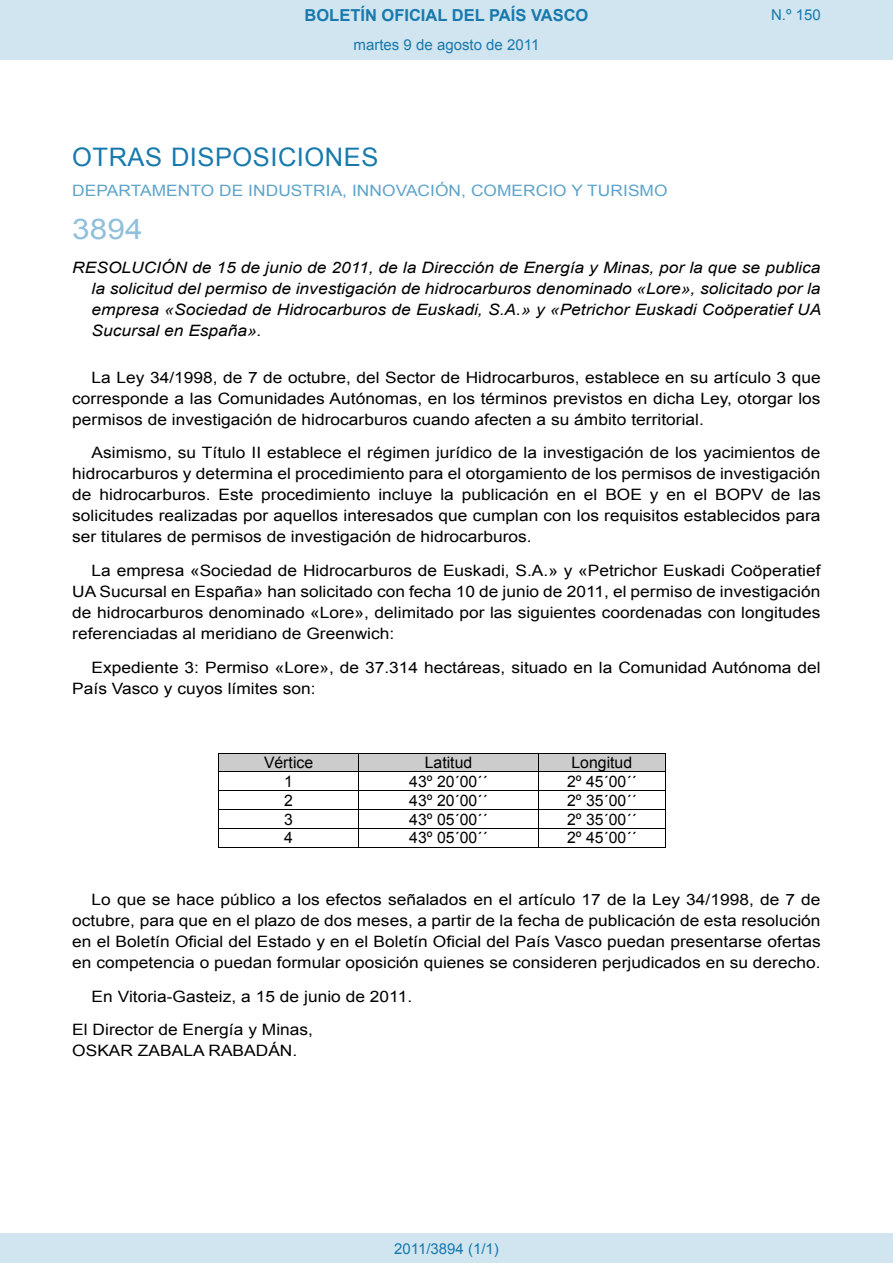
<style>
.page{position:relative;width:893px;height:1263px;background:#fff}
.page>*{position:absolute;margin:0;border:0;box-sizing:border-box;transform-origin:0 0}
.BOPVOrden{font:28.5px "Arial";color:#90c0db;scale:1.11 1}
.BOPVSeccion{font:25.5px "Arial";letter-spacing:.02em;color:#1879ad}
.t1{font:700 16.5px "Arial";color:#1879ad}
.t2{font:15.75px "Arial";color:#000}
.BOPVDetalle{font:15.6px/21px "Arial";color:#000;text-align:justify;scale:1.11 1}
.BOPVTitulo{font:italic 15.6px/21px "Arial";color:#000;text-align:justify;scale:1.11 1}
.BOPVOrganismo{font:15.6px "Arial";letter-spacing:.005em;color:#5ea4ca;scale:1.11 1}
.BOPVFirmaLugFec{font:15.6px "Arial";color:#000;scale:1.11 1}
.BOPVFirmaPuesto{font:15.6px "Arial";color:#000;scale:1.11 1}
.BOPVFirmaNombre{font:15.6px "Arial";color:#000;scale:1.11 1}
.Paginacion_Centro{font:15px "Arial";color:#1879ad}
</style>
<div class="page">
<div style="left:0;top:0;width:893px;height:60px;background:#d0e5f0"></div>
<div style="left:0;top:1233px;width:893px;height:30px;background:#d0e5f0"></div>
<svg style="left:218px;top:753px;width:448px;height:95px"></svg>
<p class="t1" style="left:305px;top:4px;width:285px">BOLETÍN OFICIAL DEL PAÍS VASCO</p>
<p class="Paginacion_Centro" style="left:354px;top:35px;width:187px">martes 9 de agosto de 2011</p>
<p class="Paginacion_Centro" style="left:771px;top:5px;width:51px">N.º 150</p>
<p class="BOPVSeccion" style="left:72px;top:141px;width:308px">OTRAS DISPOSICIONES</p>
<p class="BOPVOrganismo" style="left:72px;top:181px;width:538px">DEPARTAMENTO DE INDUSTRIA, INNOVACIÓN, COMERCIO Y TURISMO</p>
<p class="BOPVOrden" style="left:72px;top:211px;width:65px">3894</p>
<p class="BOPVTitulo" style="left:92px;top:257px;width:659px;text-indent:-19px">RESOLUCIÓN de 15 de junio de 2011, de la Dirección de Energía y Minas, por la que se publica la solicitud del permiso de investigación de hidrocarburos denominado «Lore», solicitado por la empresa «Sociedad de Hidrocarburos de Euskadi, S.A.» y «Petrichor Euskadi Coöperatief UA Sucursal en España».</p>
<p class="BOPVDetalle" style="left:72px;top:367px;width:676px;text-indent:19px">La Ley 34/1998, de 7 de octubre, del Sector de Hidrocarburos, establece en su artículo 3 que corresponde a las Comunidades Autónomas, en los términos previstos en dicha Ley, otorgar los permisos de investigación de hidrocarburos cuando afecten a su ámbito territorial.</p>
<p class="BOPVDetalle" style="left:72px;top:442px;width:676px;text-indent:19px">Asimismo, su Título II establece el régimen jurídico de la investigación de los yacimientos de hidrocarburos y determina el procedimiento para el otorgamiento de los permisos de investigación de hidrocarburos. Este procedimiento incluye la publicación en el BOE y en el BOPV de las solicitudes realizadas por aquellos interesados que cumplan con los requisitos establecidos para ser titulares de permisos de investigación de hidrocarburos.</p>
<p class="BOPVDetalle" style="left:72px;top:560px;width:676px;text-indent:19px">La empresa «Sociedad de Hidrocarburos de Euskadi, S.A.» y «Petrichor Euskadi Coöperatief UA Sucursal en España» han solicitado con fecha 10 de junio de 2011, el permiso de investigación de hidrocarburos denominado «Lore», delimitado por las siguientes coordenadas con longitudes referenciadas al meridiano de Greenwich:</p>
<p class="BOPVDetalle" style="left:72px;top:657px;width:676px;text-indent:19px">Expediente 3: Permiso «Lore», de 37.314 hectáreas, situado en la Comunidad Autónoma del<br>País Vasco y cuyos límites son:</p>
<p class="t2" style="left:264px;top:752px;width:51px">Vértice</p>
<p class="t2" style="left:425px;top:752px;width:49px">Latitud</p>
<p class="t2" style="left:571px;top:752px;width:62px">Longitud</p>
<p class="t2" style="left:284px;top:771px;width:10px">1</p>
<p class="t2" style="left:409px;top:771px;width:80px">43º 20´00´´</p>
<p class="t2" style="left:567px;top:771px;width:71px">2º 45´00´´</p>
<p class="t2" style="left:284px;top:790px;width:10px">2</p>
<p class="t2" style="left:409px;top:790px;width:80px">43º 20´00´´</p>
<p class="t2" style="left:567px;top:790px;width:71px">2º 35´00´´</p>
<p class="t2" style="left:284px;top:809px;width:10px">3</p>
<p class="t2" style="left:409px;top:809px;width:80px">43º 05´00´´</p>
<p class="t2" style="left:567px;top:809px;width:71px">2º 35´00´´</p>
<p class="t2" style="left:284px;top:827px;width:10px">4</p>
<p class="t2" style="left:409px;top:827px;width:80px">43º 05´00´´</p>
<p class="t2" style="left:567px;top:827px;width:71px">2º 45´00´´</p>
<p class="BOPVDetalle" style="left:72px;top:889px;width:676px;text-indent:19px">Lo que se hace público a los efectos señalados en el artículo 17 de la Ley 34/1998, de 7 de octubre, para que en el plazo de dos meses, a partir de la fecha de publicación de esta resolución en el Boletín Oficial del Estado y en el Boletín Oficial del País Vasco puedan presentarse ofertas en competencia o puedan formular oposición quienes se consideren perjudicados en su derecho.</p>
<p class="BOPVFirmaLugFec" style="left:92px;top:986px;width:290px">En Vitoria-Gasteiz, a 15 de junio de 2011.</p>
<p class="BOPVFirmaPuesto" style="left:72px;top:1019px;width:218px">El Director de Energía y Minas,</p>
<p class="BOPVFirmaNombre" style="left:72px;top:1040px;width:204px">OSKAR ZABALA RABADÁN.</p>
<p class="Paginacion_Centro" style="left:394px;top:1238px;width:106px">2011/3894 (1/1)</p>
</div>
